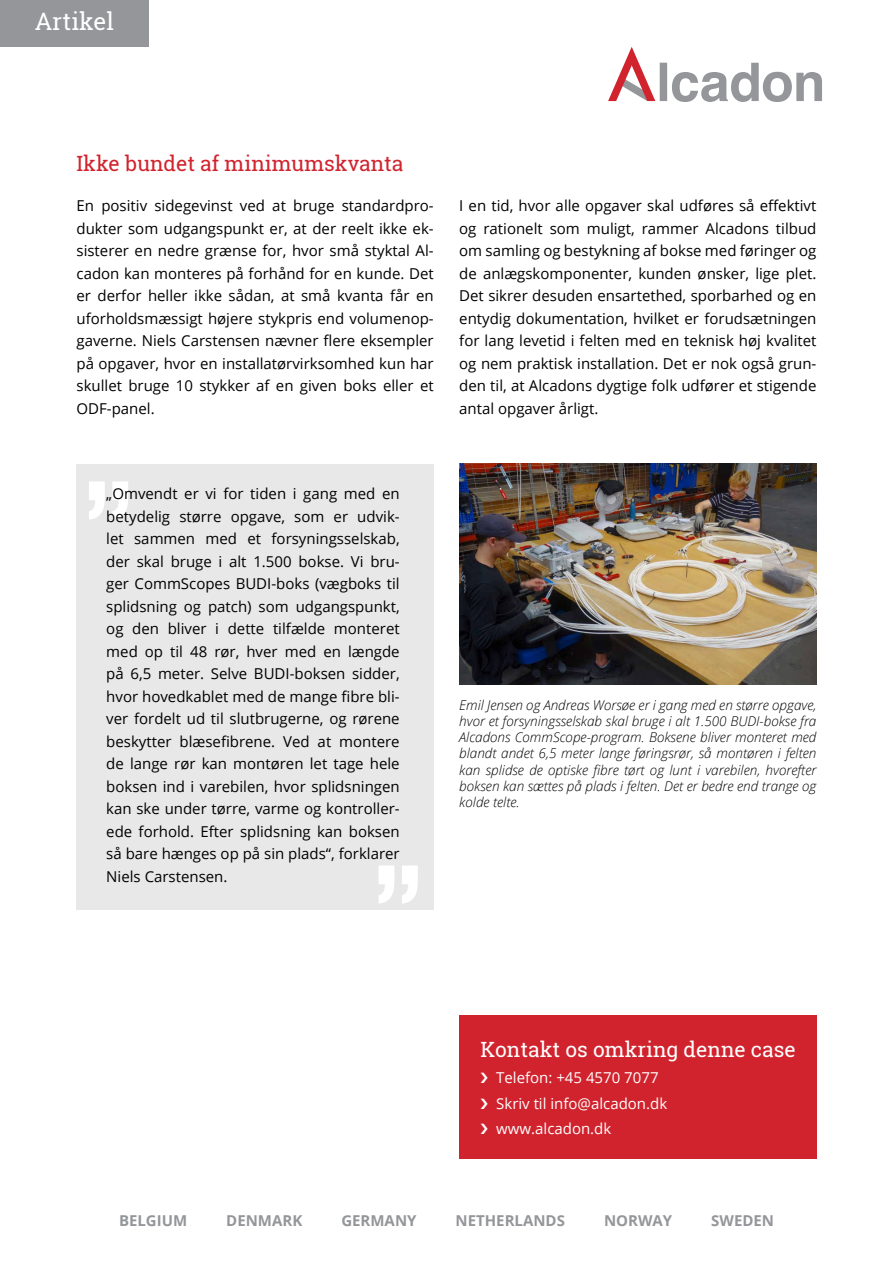
<style>
.page{position:relative;width:893px;height:1263px;background:#fff}
.page>*{position:absolute;margin:0;border:0;box-sizing:border-box;transform-origin:0 0}
.t1{font:24px "Roboto Slab";color:#fff}
.t2{font:21px "Roboto Slab";color:#d1232d}
.t3{font:21px "Roboto Slab";color:#fff}
.t4{font:15px/22.5px "Open Sans";color:#000;text-align:justify}
.t5{font:15px/25.5px "Open Sans";color:#fff}
.t6{font:700 15px "Open Sans";color:#949699}
.t7{font:italic 300 13.5px/16.2px "Open Sans";color:#000;text-align:justify}
</style>
<div class="page">
<svg style="left:608px;top:47px;width:214px;height:55px"></svg>
<div style="left:77px;top:465px;width:357px;height:445px;background:#e8e8e9"></div>
<svg style="left:89px;top:481px;width:39px;height:39px"></svg>
<svg style="left:379px;top:865px;width:39px;height:39px"></svg>
<img style="left:459px;top:463px;width:357px;height:222px">
<div style="left:0;top:0;width:149px;height:47px;background:#949699"></div>
<div style="left:459px;top:1015px;width:357px;height:144px;background:#d1232d"></div>
<h1 class="t1" style="left:35px;top:5px;width:81px">Artikel</h1>
<h2 class="t2" style="left:77px;top:149px;width:328px">Ikke bundet af minimumskvanta</h2>
<p class="t4" style="left:77px;top:194px;width:359px">En positiv sidegevinst ved at bruge standardpro&shy;dukter som udgangspunkt er, at der reelt ikke ek&shy;sisterer en nedre grænse for, hvor små styktal Al&shy;cadon kan monteres på forhånd for en kunde. Det er derfor heller ikke sådan, at små kvanta får en uforholdsmæssigt højere stykpris end volumenop&shy;gaverne. Niels Carstensen nævner flere eksempler på opgaver, hvor en installatørvirksomhed kun har skullet bruge 10 stykker af en given boks eller et ODF-panel.</p>
<p class="t4" style="left:459px;top:194px;width:359px">I en tid, hvor alle opgaver skal udføres så effektivt og rationelt som muligt, rammer Alcadons tilbud om samling og bestykning af bokse med føringer og de anlægskomponenter, kunden ønsker, lige plet.<br>Det sikrer desuden ensartethed, sporbarhed og en entydig dokumentation, hvilket er forudsætningen for lang levetid i felten med en teknisk høj kvalitet og nem praktisk installation. Det er nok også grun&shy;den til, at Alcadons dygtige folk udfører et stigende antal opgaver årligt.</p>
<p class="t4" style="left:106px;top:482px;width:295px">„Omvendt er vi for tiden i gang med en betydelig større opgave, som er udvik&shy;let sammen med et forsyningsselskab, der skal bruge i alt 1.500 bokse. Vi bru&shy;ger CommScopes BUDI-boks (vægboks til splidsning og patch) som udgangspunkt, og den bliver i dette tilfælde monteret med op til 48 rør, hver med en længde på 6,5 meter. Selve BUDI-boksen sidder, hvor hovedkablet med de mange fibre bli&shy;ver fordelt ud til slutbrugerne, og rørene beskytter blæsefibrene. Ved at montere de lange rør kan montøren let tage hele boksen ind i varebilen, hvor splidsningen kan ske under tørre, varme og kontroller&shy;ede forhold. Efter splidsning kan boksen så bare hænges op på sin plads“, forklarer Niels Carstensen.</p>
<p class="t7" style="left:459px;top:696px;width:359px">Emil Jensen og Andreas Worsøe er i gang med en større opgave, hvor et forsyningsselskab skal bruge i alt 1.500 BUDI-bokse fra Alcadons CommScope-program. Boksene bliver monteret med blandt andet 6,5 meter lange føringsrør, så montøren i felten kan splidse de optiske fibre tørt og lunt i varebilen, hvorefter boksen kan sættes på plads i felten. Det er bedre end trange og kolde telte.</p>
<h2 class="t3" style="left:480px;top:1035px;width:317px">Kontakt os omkring denne case</h2>
<p class="t5" style="left:496px;top:1064px;width:172px">Telefon: +45 4570 7077<br>Skriv til info@alcadon.dk www.alcadon.dk</p>
<p class="t6" style="left:119px;top:1209px;width:70px">BELGIUM</p>
<p class="t6" style="left:226px;top:1209px;width:78px">DENMARK</p>
<p class="t6" style="left:341px;top:1209px;width:77px">GERMANY</p>
<p class="t6" style="left:456px;top:1209px;width:111px">NETHERLANDS</p>
<p class="t6" style="left:604px;top:1209px;width:70px">NORWAY</p>
<p class="t6" style="left:711px;top:1209px;width:64px">SWEDEN</p>
</div>
